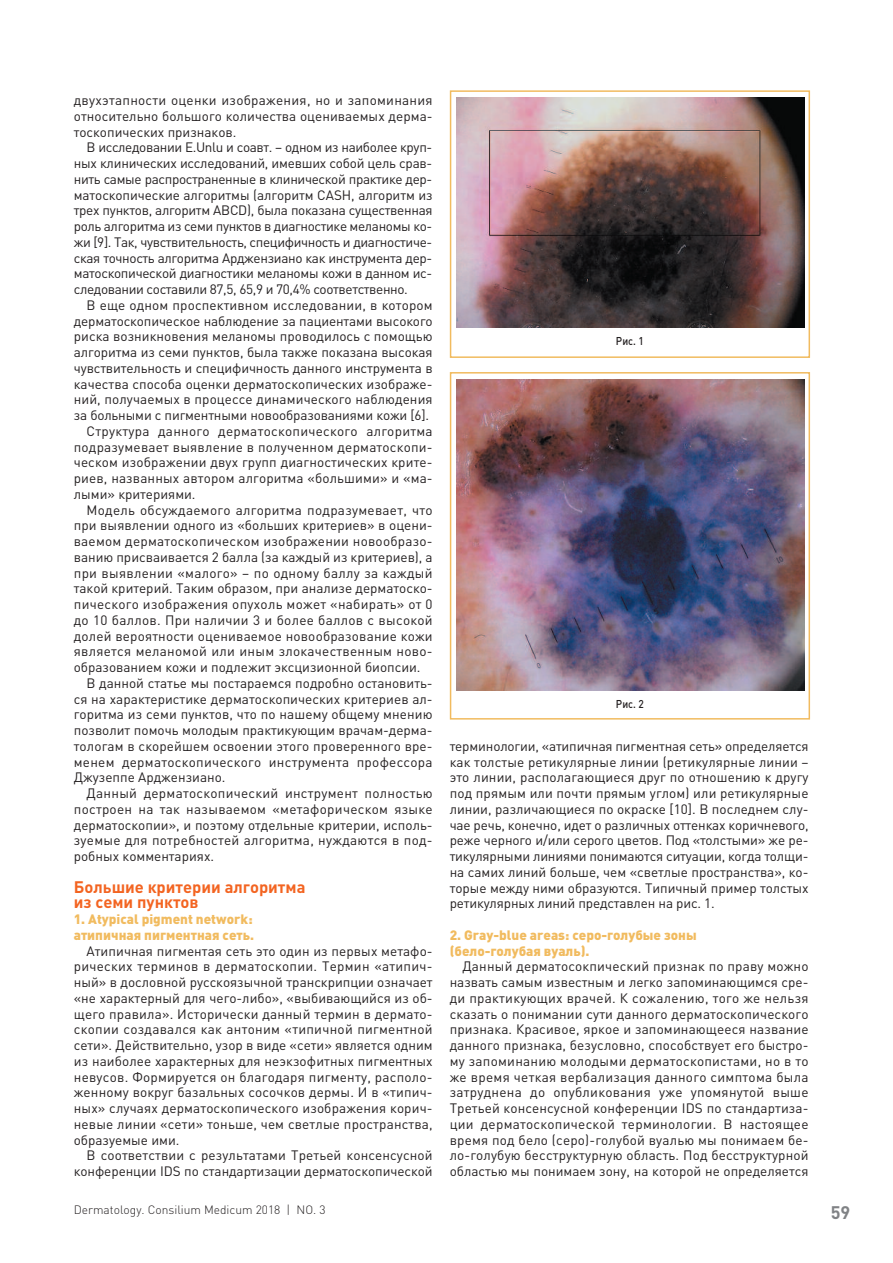
<style>
.page{position:relative;width:893px;height:1263px;background:#fff}
.page>*{position:absolute;margin:0;border:0;box-sizing:border-box;transform-origin:0 0}
.t1{font:700 18px "DIN Pro";color:#808285}
.t2{font:700 16.5px/15.8px "DIN Pro";color:#f36421}
.t3{font:13.5px/15.8px "DIN Pro";letter-spacing:.005em;color:#231f20;text-align:justify}
.t4{font:900 13.5px/15.8px "DIN Pro";color:#f1bb5f}
.t5{font:300 12px "DIN Pro";color:#231f20}
.t6{font:500 11.25px "DIN Pro";color:#231f20;scale:.9 1}
</style>
<div class="page">
<div style="left:450px;top:90px;width:360px;height:268px;border:2px solid #f1bb5f"></div>
<img style="left:456px;top:98px;width:348px;height:229px">
<div style="left:450px;top:372px;width:360px;height:347px;border:2px solid #f1bb5f"></div>
<img style="left:456px;top:379px;width:348px;height:312px">
<p class="t3" style="left:74px;top:94px;width:360px">двухэтапности оценки изображения, но и запоминания относительно большого количества оцениваемых дерма&shy;тоскопических признаков.</p>
<p class="t3" style="left:74px;top:141px;width:360px;text-indent:13px">В исследовании E.Unlu и соавт. – одном из наиболее круп&shy;ных клинических исследований, имевших собой цель срав&shy;нить самые распространенные в клинической практике дер&shy;матоскопические алгоритмы (алгоритм CASH, алгоритм из трех пунктов, алгоритм ABCD), была показана существенная роль алгоритма из семи пунктов в диагностике меланомы ко&shy;жи [9]. Так, чувствительность, специфичность и диагностиче&shy;ская точность алгоритма Арджензиано как инструмента дер&shy;матоскопической диагностики меланомы кожи в данном ис&shy;следовании составили 87,5, 65,9 и 70,4% соответственно.</p>
<p class="t3" style="left:87px;top:299px;width:348px">В еще одном проспективном исследовании, в котором</p>
<p class="t3" style="left:74px;top:314px;width:360px">дерматоскопическое наблюдение за пациентами высокого</p>
<p class="t3" style="left:74px;top:330px;width:360px">риска возникновения меланомы проводилось с помощью</p>
<p class="t3" style="left:74px;top:346px;width:360px">алгоритма из семи пунктов, была также показана высокая</p>
<p class="t3" style="left:74px;top:362px;width:360px">чувствительность и специфичность данного инструмента в</p>
<p class="t3" style="left:74px;top:377px;width:360px">качества способа оценки дерматоскопических изображе-</p>
<p class="t3" style="left:74px;top:393px;width:360px">ний, получаемых в процессе динамического наблюдения</p>
<p class="t3" style="left:74px;top:409px;width:357px">за больными с пигментными новообразованиями кожи [6].</p>
<p class="t3" style="left:87px;top:425px;width:348px">Структура данного дерматоскопического алгоритма</p>
<p class="t3" style="left:74px;top:440px;width:360px">подразумевает выявление в полученном дерматоскопи-</p>
<p class="t3" style="left:74px;top:456px;width:360px">ческом изображении двух групп диагностических крите-</p>
<p class="t3" style="left:74px;top:472px;width:360px">риев, названных автором алгоритма «большими» и «ма-</p>
<p class="t3" style="left:74px;top:488px;width:123px">лыми» критериями.</p>
<p class="t3" style="left:87px;top:503px;width:348px">Модель обсуждаемого алгоритма подразумевает, что</p>
<p class="t3" style="left:74px;top:519px;width:360px">при выявлении одного из «больших критериев» в оцени-</p>
<p class="t3" style="left:74px;top:535px;width:360px">ваемом дерматоскопическом изображении новообразо-</p>
<p class="t3" style="left:74px;top:551px;width:360px">ванию присваивается 2 балла (за каждый из критериев), а</p>
<p class="t3" style="left:74px;top:566px;width:360px">при выявлении «малого» – по одному баллу за каждый</p>
<p class="t3" style="left:74px;top:582px;width:360px">такой критерий. Таким образом, при анализе дерматоско-</p>
<p class="t3" style="left:74px;top:598px;width:360px">пического изображения опухоль может «набирать» от 0</p>
<p class="t3" style="left:74px;top:614px;width:360px">до 10 баллов. При наличии 3 и более баллов с высокой</p>
<p class="t3" style="left:74px;top:629px;width:360px">долей вероятности оцениваемое новообразование кожи</p>
<p class="t3" style="left:74px;top:645px;width:360px">является меланомой или иным злокачественным ново-</p>
<p class="t3" style="left:74px;top:661px;width:348px">образованием кожи и подлежит эксцизионной биопсии.</p>
<p class="t3" style="left:87px;top:677px;width:348px">В данной статье мы постараемся подробно остановить-</p>
<p class="t3" style="left:74px;top:692px;width:360px">ся на характеристике дерматоскопических критериев ал-</p>
<p class="t3" style="left:74px;top:708px;width:360px">горитма из семи пунктов, что по нашему общему мнению</p>
<p class="t3" style="left:74px;top:724px;width:360px">позволит помочь молодым практикующим врачам-дерма-</p>
<p class="t3" style="left:74px;top:740px;width:360px">тологам в скорейшем освоении этого проверенного вре-</p>
<p class="t3" style="left:74px;top:755px;width:360px">менем дерматоскопического инструмента профессора</p>
<p class="t3" style="left:74px;top:771px;width:153px">Джузеппе Арджензиано.</p>
<p class="t3" style="left:87px;top:787px;width:348px">Данный дерматоскопический инструмент полностью</p>
<p class="t3" style="left:74px;top:803px;width:360px">построен на так называемом «метафорическом языке</p>
<p class="t3" style="left:74px;top:818px;width:360px">дерматоскопии», и поэтому отдельные критерии, исполь-</p>
<p class="t3" style="left:74px;top:834px;width:360px">зуемые для потребностей алгоритма, нуждаются в под-</p>
<p class="t3" style="left:74px;top:850px;width:142px">робных комментариях.</p>
<p class="t2" style="left:74px;top:880px;width:233px">Большие критерии алгоритма из семи пунктов</p>
<p class="t4" style="left:74px;top:913px;width:182px">1. Atypical pigment network: атипичная пигментная сеть.</p>
<p class="t3" style="left:74px;top:944px;width:360px;text-indent:13px">Атипичная пигментая сеть это один из первых метафо&shy;рических терминов в дерматоскопии. Термин «атипич&shy;ный» в дословной русскоязычной транскрипции означает «не характерный для чего-либо», «выбивающийся из об&shy;щего правила». Исторически данный термин в дермато&shy;скопии создавался как антоним «типичной пигментной сети». Действительно, узор в виде «сети» является одним из наиболее характерных для неэкзофитных пигментных невусов. Формируется он благодаря пигменту, располо&shy;женному вокруг базальных сосочков дермы. И в «типич&shy;ных» случаях дерматоскопического изображения корич&shy;невые линии «сети» тоньше, чем светлые пространства, образуемые ими.</p>
<p class="t3" style="left:74px;top:1149px;width:360px;text-align:right">В соответствии с результатами Третьей консенсусной конференции IDS по стандартизации дерматоскопической</p>
<p class="t6" style="left:616px;top:334px;width:32px">Рис. 1</p>
<p class="t6" style="left:616px;top:697px;width:32px">Рис. 2</p>
<p class="t3" style="left:450px;top:740px;width:360px">терминологии, «атипичная пигментная сеть» определяется как толстые ретикулярные линии (ретикулярные линии – это линии, располагающиеся друг по отношению к другу под прямым или почти прямым углом) или ретикулярные линии, различающиеся по окраске [10]. В последнем слу&shy;чае речь, конечно, идет о различных оттенках коричневого, реже черного и/или серого цветов. Под «толстыми» же ре&shy;тикулярными линиями понимаются ситуации, когда толщи&shy;на самих линий больше, чем «светлые пространства», ко&shy;торые между ними образуются. Типичный пример толстых ретикулярных линий представлен на рис. 1.</p>
<p class="t4" style="left:450px;top:928px;width:249px">2. Gray-blue areas: серо-голубые зоны (бело-голубая вуаль).</p>
<p class="t3" style="left:450px;top:960px;width:360px;text-indent:13px">Данный дерматосокпический признак по праву можно назвать самым известным и легко запоминающимся сре&shy;ди практикующих врачей. К сожалению, того же нельзя сказать о понимании сути данного дерматоскопического признака. Красивое, яркое и запоминающееся название данного признака, безусловно, способствует его быстро&shy;му запоминанию молодыми дерматоскопистами, но в то же время четкая вербализация данного симптома была затруднена до опубликования уже упомянутой выше Третьей консенсусной конференции IDS по стандартиза&shy;ции дерматоскопической терминологии. В настоящее время под бело (серо)-голубой вуалью мы понимаем бе&shy;ло-голубую бесструктурную область. Под бесструктурной областью мы понимаем зону, на которой не определяется</p>
<p class="t5" style="left:74px;top:1205px;width:253px">Dermatology. Consilium Medicum 2018 | No. 3</p>
<h1 class="t1" style="left:831px;top:1206px;width:21px">59</h1>
</div>
